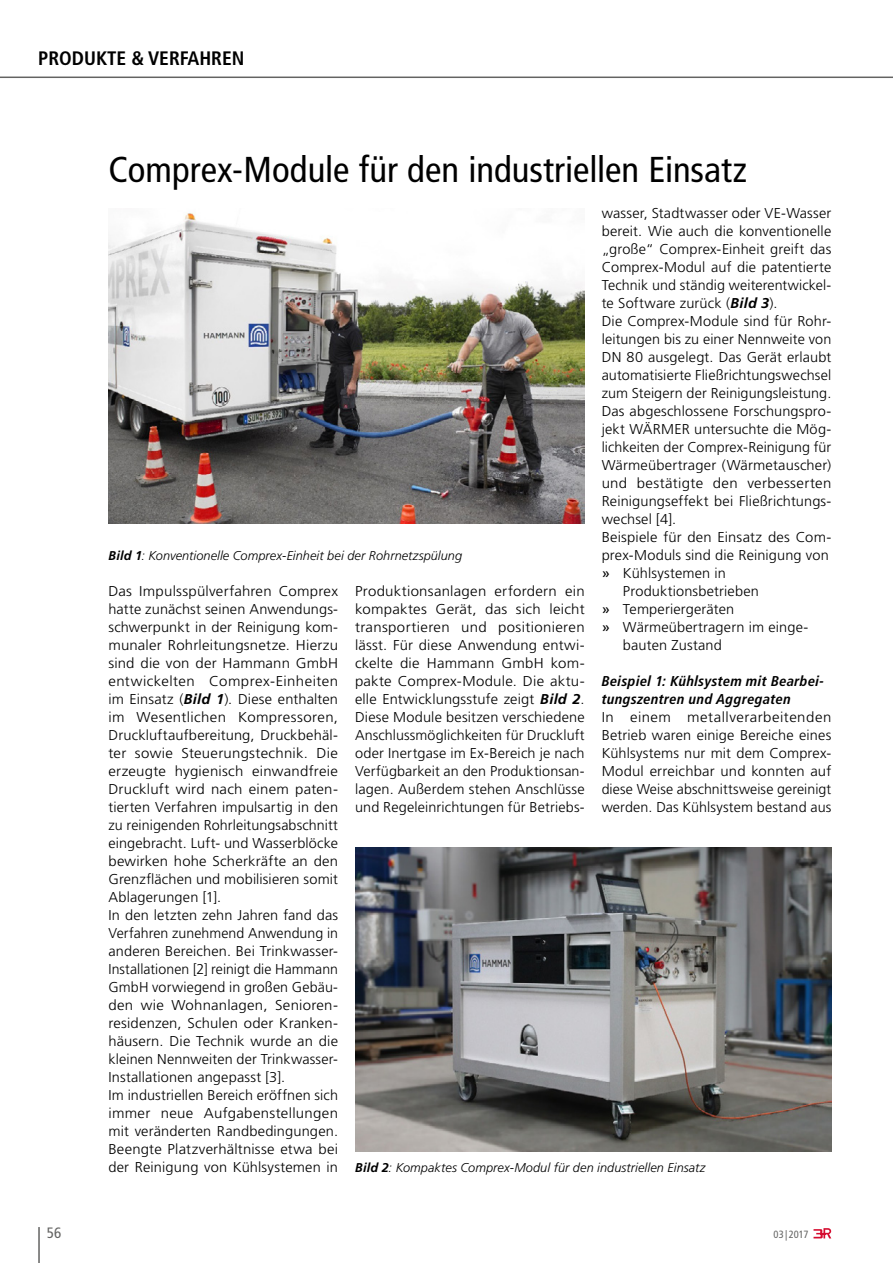
<style>
.page{position:relative;width:893px;height:1263px;background:#fff}
.page>*{position:absolute;margin:0;border:0;box-sizing:border-box;transform-origin:0 0}
.Headline_News{font:condensed 36px "Frutiger LT Pro";color:#000}
.t1{font:700 condensed 19.5px "Frutiger LT Pro";color:#000}
.t2{font:condensed 15px "Frutiger LT Pro";color:#636362}
.Fliesstext{font:300 14.25px/18px "Frutiger LT Pro";letter-spacing:.01em;color:#000;text-align:justify;scale:1.05 1}
.Fliesstext-2{font:300 14.25px/18px "Frutiger LT Pro";letter-spacing:.01em;color:#000;text-align:justify}
.Fliesstext-3{font:300 14.25px/18px "Frutiger LT Pro";letter-spacing:.01em;color:#000;scale:1.04 1}
.Subline_2__Stufe{font:italic 700 condensed 14.25px/18px "Frutiger LT Pro";letter-spacing:.02em;color:#000}
.Bildunterschrift{font:italic 300 12.75px "Frutiger LT Pro";letter-spacing:.005em;color:#000}
.t3{font:condensed 10.5px "Frutiger LT Pro";letter-spacing:.005em;color:#636362}
.s1{font-weight:700;font-style:italic}
.s2{font-weight:400}
.s3{font-weight:700}
</style>
<div class="page">
<svg style="left:813px;top:1228px;width:18px;height:10px"></svg>
<hr style="left:38px;top:1227px;width:2px;height:36px;background:#636362">
<hr style="left:0;top:77px;width:893px;height:1px;background:#636362">
<img style="left:108px;top:213px;width:477px;height:311px">
<img style="left:355px;top:848px;width:476px;height:303px">
<h2 class="t1" style="left:38px;top:46px;width:208px">PRODUKTE &amp; VERFAHREN</h2>
<h2 class="Headline_News" style="left:108px;top:148px;width:640px">Comprex-Module für den industriellen Einsatz</h2>
<p class="Fliesstext-2" style="left:602px;top:204px;width:231px">wasser, Stadtwasser oder VE-Wasser bereit. Wie auch die konventionelle „große“ Comprex-Einheit greift das Comprex-Modul auf die patentierte Technik und ständig weiterentwickel&shy;te Software zurück (<span class="s1">Bild 3</span>).</p>
<p class="Fliesstext-2" style="left:602px;top:312px;width:231px">Die Comprex-Module sind für Rohr&shy;leitungen bis zu einer Nennweite von DN 80 ausgelegt. Das Gerät erlaubt automatisierte Fließrichtungswechsel zum Steigern der Reinigungsleistung.<br>Das abgeschlossene Forschungspro&shy;jekt WÄRMER untersuchte die Mög&shy;lichkeiten der Comprex-Reinigung für Wärmeübertrager (Wärmetauscher) und bestätigte den verbesserten Reinigungseffekt bei Fließrichtungs&shy;wechsel [4].</p>
<p class="Fliesstext-3" style="left:602px;top:528px;width:222px">Beispiele für den Einsatz des Com&shy;prex-Moduls sind die Reinigung von</p>
<p class="Fliesstext-2" style="left:623px;top:564px;width:137px;text-indent:-21px"><span class="s2">»</span> Kühlsystemen in<br>Produktionsbetrieben</p>
<p class="Fliesstext-2" style="left:602px;top:600px;width:134px"><span class="s2">»</span> Temperiergeräten</p>
<p class="Fliesstext-2" style="left:623px;top:618px;width:187px;text-indent:-21px"><span class="s2">»</span> Wärmeübertragern im einge&shy;bauten Zustand</p>
<p class="Subline_2__Stufe" style="left:602px;top:672px;width:224px">Beispiel 1: Kühlsystem mit Bearbei&shy;tungszentren und Aggregaten</p>
<p class="Fliesstext" style="left:602px;top:708px;width:220px">In einem metallverarbeitenden Betrieb waren einige Bereiche eines Kühlsystems nur mit dem Comprex-Modul erreichbar und konnten auf diese Weise abschnittsweise gereinigt werden. Das Kühlsystem bestand aus</p>
<p class="Bildunterschrift" style="left:108px;top:548px;width:355px"><span class="s3">Bild 1</span>: Konventionelle Comprex-Einheit bei der Rohrnetzspülung</p>
<p class="Fliesstext" style="left:108px;top:582px;width:220px">Das Impulsspülverfahren Comprex hatte zunächst seinen Anwendungs&shy;schwerpunkt in der Reinigung kom&shy;munaler Rohrleitungsnetze. Hierzu sind die von der Hammann GmbH entwickelten Comprex-Einheiten im Einsatz (<span class="s1">Bild 1</span>). Diese enthalten im Wesentlichen Kompressoren, Druckluftaufbereitung, Druckbehäl&shy;ter sowie Steuerungstechnik. Die erzeugte hygienisch einwandfreie Druckluft wird nach einem paten&shy;tierten Verfahren impulsartig in den zu reinigenden Rohrleitungsabschnitt eingebracht. Luft- und Wasserblöcke bewirken hohe Scherkräfte an den Grenzflächen und mobilisieren somit Ablagerungen [1].</p>
<p class="Fliesstext-2" style="left:108px;top:906px;width:231px">In den letzten zehn Jahren fand das Verfahren zunehmend Anwendung in anderen Bereichen. Bei Trinkwasser-Installationen [2] reinigt die Hammann GmbH vorwiegend in großen Gebäu&shy;den wie Wohnanlagen, Senioren&shy;residenzen, Schulen oder Kranken&shy;häusern. Die Technik wurde an die kleinen Nennweiten der Trinkwasser-Installationen angepasst [3].</p>
<p class="Fliesstext-2" style="left:108px;top:1086px;width:231px">Im industriellen Bereich eröffnen sich immer neue Aufgabenstellungen mit veränderten Randbedingungen.<br>Beengte Platzverhältnisse etwa bei der Reinigung von Kühlsystemen in</p>
<p class="Fliesstext" style="left:355px;top:582px;width:220px">Produktionsanlagen erfordern ein kompaktes Gerät, das sich leicht transportieren und positionieren lässt. Für diese Anwendung entwi&shy;ckelte die Hammann GmbH kom&shy;pakte Comprex-Module. Die aktu&shy;elle Entwicklungsstufe zeigt <span class="s1">Bild 2</span>.<br>Diese Module besitzen verschiedene Anschlussmöglichkeiten für Druckluft oder Inertgase im Ex-Bereich je nach Verfügbarkeit an den Produktionsan&shy;lagen. Außerdem stehen Anschlüsse und Regeleinrichtungen für Betriebs-</p>
<p class="Bildunterschrift" style="left:355px;top:1160px;width:352px"><span class="s3">Bild 2</span>: Kompaktes Comprex-Modul für den industriellen Einsatz</p>
<p class="t2" style="left:47px;top:1224px;width:16px">56</p>
<p class="t3" style="left:773px;top:1229px;width:36px">03 | 2017</p>
</div>
